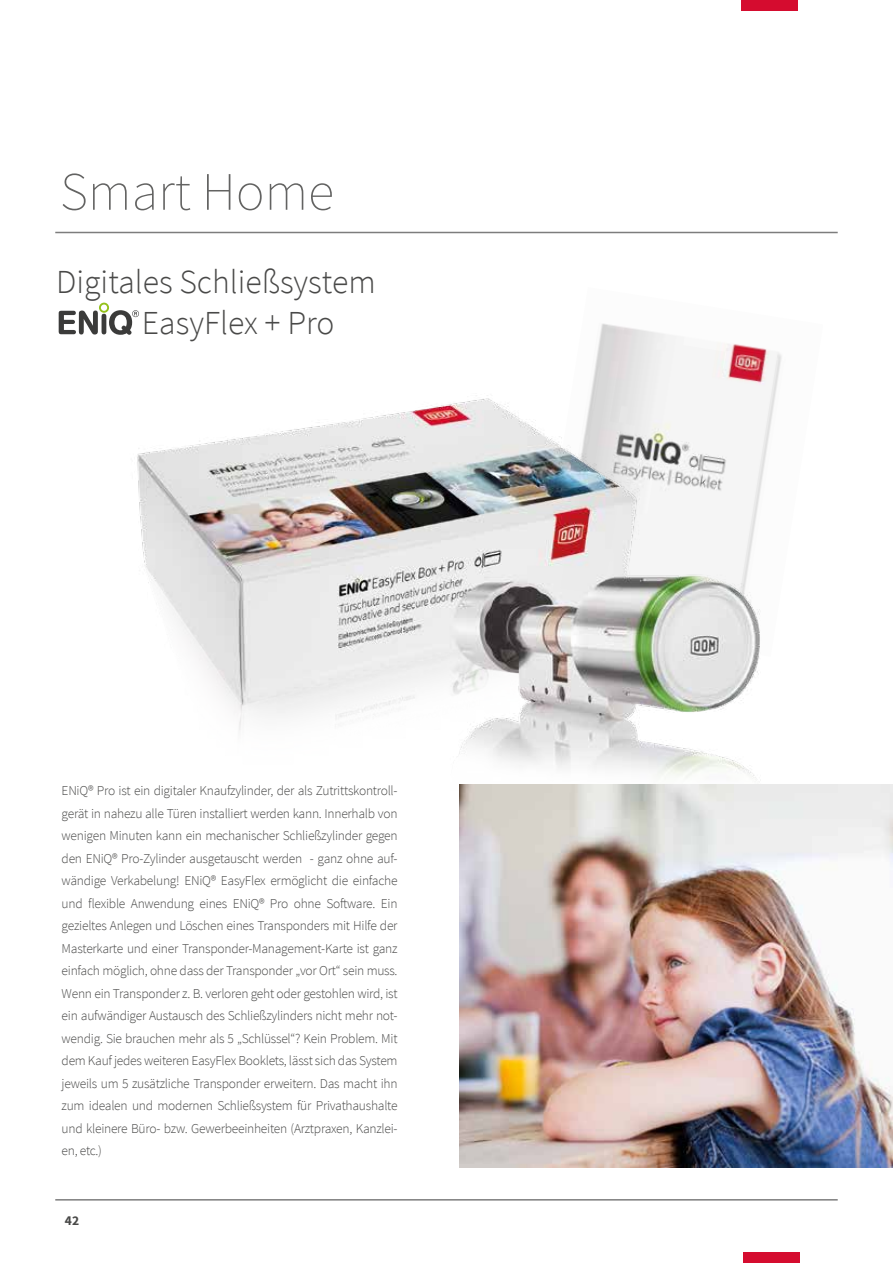
<style>
.page{position:relative;width:893px;height:1263px;background:#fff}
.page>*{position:absolute;margin:0;border:0;box-sizing:border-box;transform-origin:0 0}
.t1{font:200 54px "Source Sans Pro";color:#636362}
.t2{font:300 33.6px/40.2px "Source Sans Pro";color:#494948}
.t3{font:300 13.5px/22.5px "Source Sans Pro";letter-spacing:-.02em;color:#494948;text-align:justify}
.t4{font:700 13.5px "Source Sans Pro";color:#494948}
</style>
<div class="page">
<div style="left:741px;top:0;width:56px;height:11px;background:#d50c2f"></div>
<div style="left:743px;top:1252px;width:56px;height:11px;background:#d50c2f"></div>
<hr style="left:55px;top:1199px;width:783px;height:1px;background:#7d7d7d">
<svg style="left:59px;top:303px;width:80px;height:32px"></svg>
<img style="left:599px;top:323px;width:78px;height:18px">
<img style="left:137px;top:341px;width:645px;height:437px">
<img style="left:459px;top:784px;width:434px;height:384px">
<hr style="left:55px;top:232px;width:783px;height:1px;background:#7d7d7d">
<h1 class="t1" style="left:60px;top:159px;width:275px">Smart Home</h1>
<h2 class="t2" style="left:142px;top:262px;width:235px;text-indent:-85px">Digitales Schließsystem<br>EasyFlex + Pro</h2>
<p class="t3" style="left:62px;top:779px;width:337px">ENiQ® Pro ist ein digitaler Knaufzylinder, der als Zutrittskontroll&shy;gerät in nahezu alle Türen installiert werden kann. Innerhalb von wenigen Minuten kann ein mechanischer Schließzylinder gegen den ENiQ® Pro-Zylinder ausgetauscht werden - ganz ohne auf&shy;wändige Verkabelung! ENiQ® EasyFlex ermöglicht die einfache und flexible Anwendung eines ENiQ® Pro ohne Software. Ein gezieltes Anlegen und Löschen eines Transponders mit Hilfe der Masterkarte und einer Transponder-Management-Karte ist ganz einfach möglich, ohne dass der Transponder „vor Ort“ sein muss.<br>Wenn ein Transponder z. B. verloren geht oder gestohlen wird, ist ein aufwändiger Austausch des Schließzylinders nicht mehr not&shy;wendig. Sie brauchen mehr als 5 „Schlüssel“? Kein Problem. Mit dem Kauf jedes weiteren EasyFlex Booklets, lässt sich das System jeweils um 5 zusätzliche Transponder erweitern. Das macht ihn zum idealen und modernen Schließsystem für Privathaushalte und kleinere Büro- bzw. Gewerbeeinheiten (Arztpraxen, Kanzlei&shy;en, etc.)</p>
<p class="t4" style="left:65px;top:1211px;width:16px">42</p>
</div>
